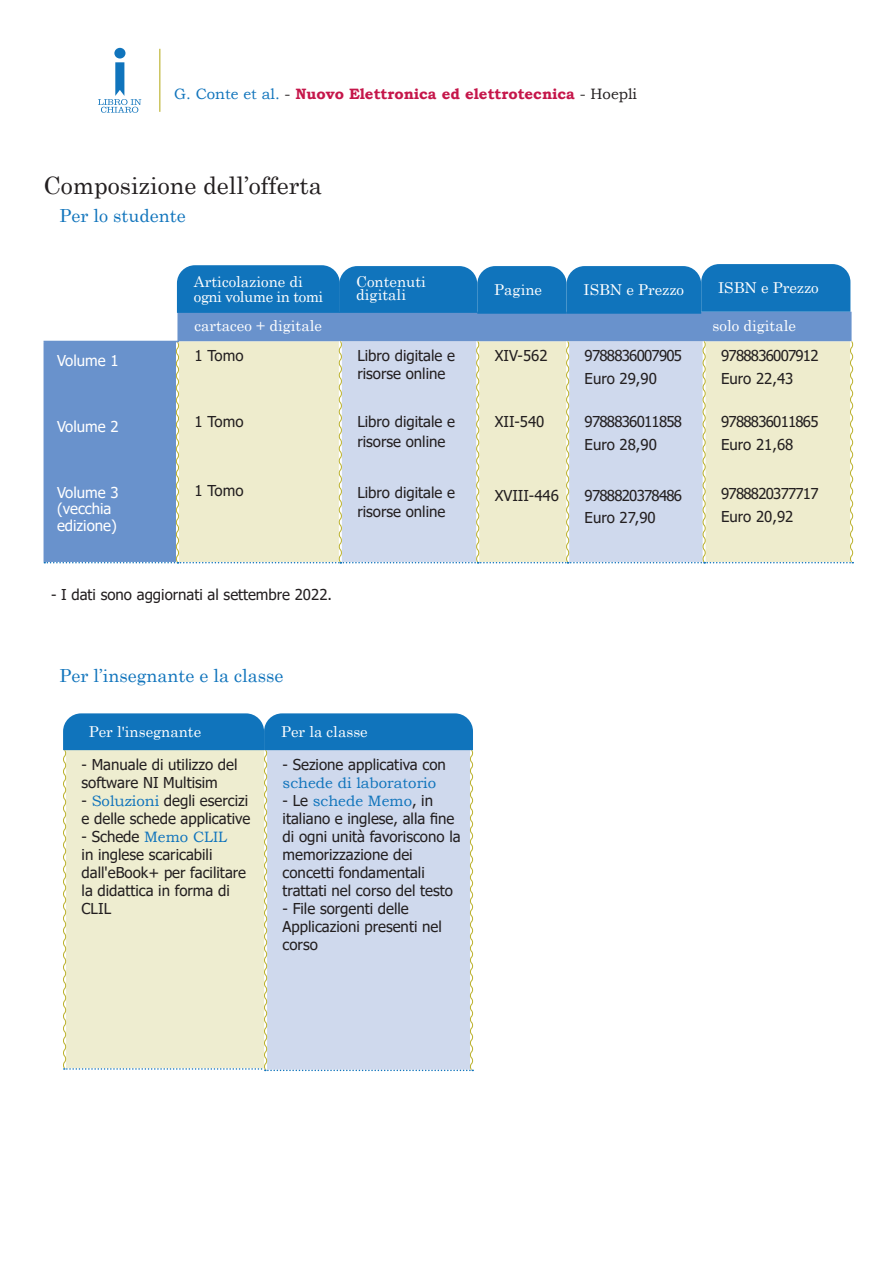
<style>
.page{position:relative;width:893px;height:1263px;background:#fff}
.page>*{position:absolute;margin:0;border:0;box-sizing:border-box;transform-origin:0 0}
.t1{font:24px "Century";color:#231f20}
.t2{font:18px "Century";color:#1074bc}
.t3{font:15px/18px "Tahoma";color:#231f20}
.t4{font:15px/13.5px "Century";color:#fff}
.t5{font:15px/22.5px "Tahoma";letter-spacing:-.05em;color:#231f20}
.t6{font:700 15px "Bookman Old Style";color:#c5164a}
.t7{font:15px/16.5px "Tahoma";color:#fff}
.t8{font:15px "Century";letter-spacing:-.03em;color:#fff}
.t9{font:15px "Bookman Old Style";color:#1074bc}
.s1{font-weight:400;color:#1074bc}
.s2{font-weight:400;color:#231f20}
.s3{font-family:"Bookman Old Style";color:#1074bc}
.s4{font-family:"Tahoma";color:#231f20}
</style>
<div class="page">
<hr style="left:159px;top:49px;width:1px;height:63px;background:#bbb12a">
<div style="left:114px;top:48px;width:11px;height:11px;background:#1074bc;border-radius:50%"></div>
<svg style="left:98px;top:62px;width:43px;height:51px"></svg>
<div style="left:176px;top:312px;width:675px;height:28px;background:#6992cc"></div>
<svg style="left:44px;top:340px;width:810px;height:223px;background:#ccd6d7"></svg>
<svg style="left:177px;top:264px;width:673px;height:50px;background:#1e7bbf"></svg>
<svg style="left:63px;top:713px;width:411px;height:358px;background:#c9d7da"></svg>
<p class="t6" style="left:174px;top:83px;width:464px"><span class="s1">G. Conte et al.</span> <span class="s2">-</span> Nuovo Elettronica ed elettrotecnica <span class="s2">- Hoepli</span></p>
<p class="t1" style="left:44px;top:165px;width:280px">Composizione dell’offerta</p>
<p class="t2" style="left:60px;top:200px;width:128px">Per lo studente</p>
<p class="t4" style="left:194px;top:274px;width:110px">Articolazione di</p>
<p class="t8" style="left:194px;top:284px;width:131px">ogni volume in tomi</p>
<p class="t4" style="left:356px;top:273px;width:71px">Contenuti digitali</p>
<p class="t4" style="left:494px;top:282px;width:49px">Pagine</p>
<p class="t4" style="left:584px;top:282px;width:102px">ISBN e Prezzo</p>
<p class="t4" style="left:718px;top:280px;width:102px">ISBN e Prezzo</p>
<p class="t4" style="left:194px;top:318px;width:129px">cartaceo + digitale</p>
<p class="t4" style="left:713px;top:318px;width:85px">solo digitale</p>
<p class="t7" style="left:57px;top:353px;width:63px">Volume 1</p>
<p class="t3" style="left:194px;top:348px;width:50px">1 Tomo</p>
<p class="t7" style="left:57px;top:419px;width:63px">Volume 2</p>
<p class="t3" style="left:194px;top:414px;width:50px">1 Tomo</p>
<p class="t7" style="left:57px;top:485px;width:63px">Volume 3</p>
<p class="t7" style="left:57px;top:501px;width:61px">(vecchia edizione)</p>
<p class="t3" style="left:194px;top:483px;width:50px">1 Tomo</p>
<p class="t3" style="left:357px;top:348px;width:99px">Libro digitale e risorse online</p>
<p class="t3" style="left:357px;top:413px;width:99px;line-height:19.5px">Libro digitale e risorse online</p>
<p class="t3" style="left:357px;top:484px;width:99px;line-height:19.5px">Libro digitale e risorse online</p>
<p class="t3" style="left:495px;top:348px;width:54px">XIV-562</p>
<p class="t3" style="left:495px;top:414px;width:51px">XII-540</p>
<p class="t3" style="left:495px;top:487px;width:66px">XVIII-446</p>
<p class="t5" style="left:585px;top:346px;width:99px">9788836007905</p>
<p class="t3" style="left:585px;top:370px;width:74px">Euro 29,90</p>
<p class="t5" style="left:585px;top:412px;width:99px">9788836011858</p>
<p class="t3" style="left:585px;top:436px;width:74px">Euro 28,90</p>
<p class="t5" style="left:585px;top:485px;width:99px">9788820378486</p>
<p class="t3" style="left:585px;top:510px;width:73px">Euro 27,90</p>
<p class="t5" style="left:721px;top:346px;width:99px">9788836007912<br>Euro 22,43</p>
<p class="t5" style="left:721px;top:412px;width:99px">9788836011865<br>Euro 21,68</p>
<p class="t5" style="left:721px;top:484px;width:99px">9788820377717<br>Euro 20,92</p>
<p class="t3" style="left:51px;top:586px;width:283px">- I dati sono aggiornati al settembre 2022.</p>
<p class="t2" style="left:60px;top:660px;width:226px">Per l’insegnante e la classe</p>
<p class="t4" style="left:89px;top:724px;width:114px">Per l'insegnante</p>
<p class="t3" style="left:82px;top:756px;width:157px">- Manuale di utilizzo del software NI Multisim</p>
<p class="t3" style="left:82px;top:792px;width:170px">- <span class="s3">Soluzioni</span> degli esercizi e delle schede applicative</p>
<p class="t9" style="left:82px;top:827px;width:147px"><span class="s4">- Schede</span> Memo CLIL</p>
<p class="t3" style="left:82px;top:846px;width:132px">in inglese scaricabili</p>
<p class="t3" style="left:82px;top:864px;width:166px">dall'eBook+ per facilitare</p>
<p class="t3" style="left:82px;top:882px;width:150px">la didattica in forma di</p>
<p class="t3" style="left:82px;top:900px;width:31px">CLIL</p>
<p class="t4" style="left:281px;top:724px;width:88px">Per la classe</p>
<p class="t3" style="left:283px;top:756px;width:165px">- Sezione applicativa con <span class="s3">schede di laboratorio</span></p>
<p class="t3" style="left:283px;top:792px;width:180px">- Le <span class="s3">schede Memo</span>, in italiano e inglese, alla fine di ogni unità favoriscono la memorizzazione dei</p>
<p class="t3" style="left:283px;top:864px;width:144px">concetti fondamentali</p>
<p class="t3" style="left:283px;top:882px;width:172px">trattati nel corso del testo</p>
<p class="t3" style="left:283px;top:900px;width:161px">- File sorgenti delle<br>Applicazioni presenti nel corso</p>
</div>
